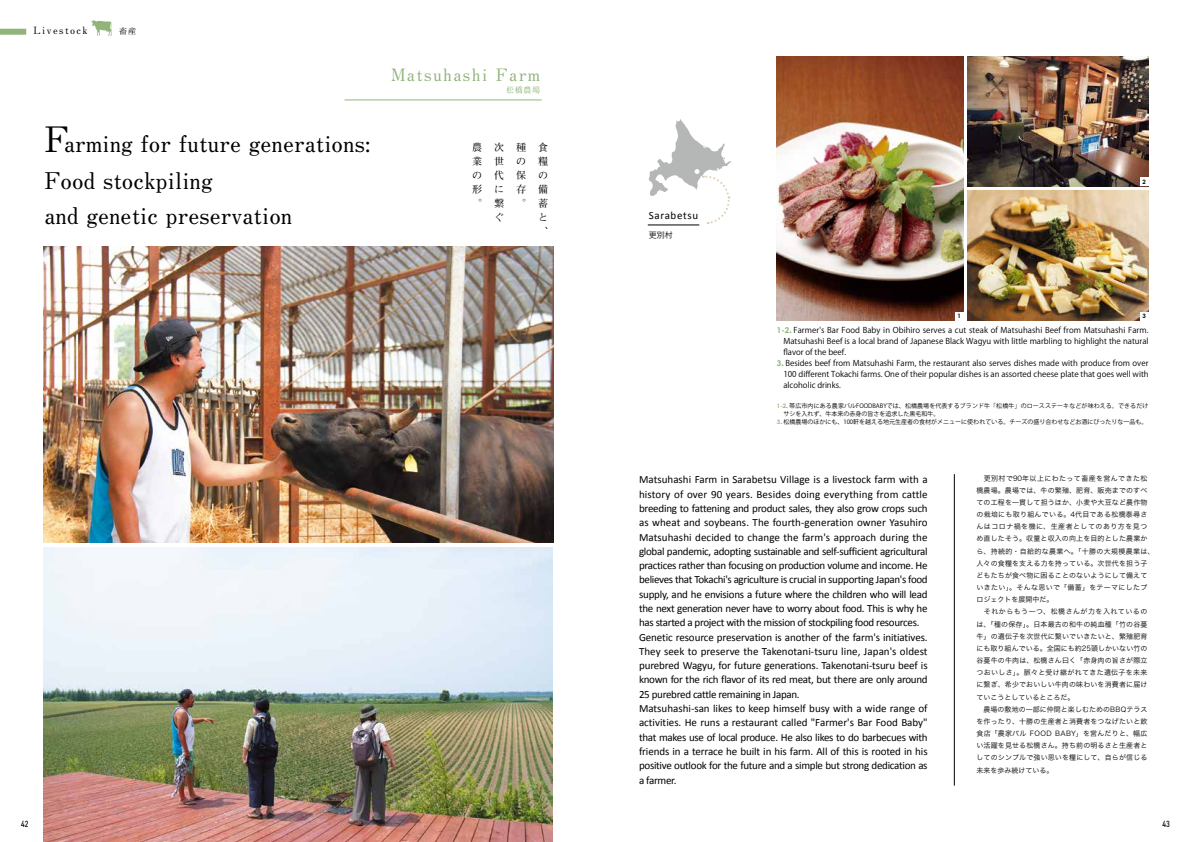
<style>
.page{position:relative;width:1191px;height:842px;background:#fff}
.page>*{position:absolute;margin:0;border:0;box-sizing:border-box;transform-origin:0 0}
.t1{font:700 23px/35.7px "Futo Min A101 Pro";color:#000}
.t2{font:700 17px "Futo Min A101 Pro";letter-spacing:.08em;color:#90b47a}
.t3{font:11px/14.3px "Calibri";letter-spacing:-.02em;color:#000}
.t4{font:11px "Calibri";letter-spacing:.06em;color:#000}
.t5{font:700 10px/14px "Futo Min A101 Pro";letter-spacing:.14em;color:#000;text-align:justify}
.t6{font:condensed 9px "DIN2014";color:#000}
.t7{font:8px "Koz Go Pro";color:#000}
.t8{font:700 8px "Futo Min A101 Pro";color:#90b47a}
.t9{font:8px "Hira Kaku Pro W3";color:#000}
.t10{font:700 8px "Futo Min A101 Pro";color:#000}
.t11{font:7px/12.2px "Hira Kaku Pro W3";letter-spacing:.02em;color:#000}
.t12{font:6px "Koz Go Pro";color:#000}
.t13{font:700 6px "Century Gothic";color:#000}
.s1{font-size:35px}
.s2{font-family:"Century Gothic";font-weight:700;color:#90b47a}
.s3{font-weight:800;color:#90b47a}
</style>
<div class="page">
<div style="left:0;top:29px;width:26px;height:6px;background:#90b47a"></div>
<svg style="left:91px;top:20px;width:21px;height:16px"></svg>
<img style="left:43px;top:247px;width:510px;height:296px">
<img style="left:777px;top:57px;width:186px;height:263px">
<img style="left:967px;top:57px;width:181px;height:129px">
<img style="left:967px;top:191px;width:181px;height:129px">
<img style="left:43px;top:547px;width:510px;height:295px">
<div style="left:955px;top:312px;width:8px;height:8px;background:#fff"></div>
<div style="left:1140px;top:178px;width:8px;height:8px;background:#fff"></div>
<div style="left:1140px;top:312px;width:8px;height:8px;background:#fff"></div>
<hr style="left:344px;top:100px;width:197px;height:1px;background:#90b47a">
<svg style="left:648px;top:119px;width:83px;height:106px"></svg>
<hr style="left:648px;top:225px;width:51px;height:1px;background:#000">
<hr style="left:954px;top:474px;width:1px;height:311px;background:#000">
<p class="t5" style="left:34px;top:22px;width:56px">Livestock</p>
<p class="t10" style="left:119px;top:25px;width:19px">畜産</p>
<h1 class="t1" style="left:44px;top:123px;width:328px"><span class="s1">F</span>arming for future generations:<br>Food stockpiling<br>and genetic preservation</h1>
<h2 class="t2" style="left:391px;top:61px;width:151px">Matsuhashi Farm</h2>
<p class="t8" style="left:506px;top:83px;width:35px">松橋農場</p>
<p class="t5" style="left:472px;top:139px;width:11px">農業の形。</p>
<p class="t5" style="left:494px;top:139px;width:11px">次世代に繋ぐ</p>
<p class="t5" style="left:516px;top:139px;width:11px">種の保存。</p>
<p class="t5" style="left:538px;top:139px;width:11px;text-align:left">食糧の備蓄と、</p>
<p class="t4" style="left:649px;top:208px;width:51px">Sarabetsu</p>
<p class="t9" style="left:649px;top:228px;width:25px">更別村</p>
<p class="t13" style="left:957px;top:312px;width:5px">1</p>
<p class="t13" style="left:1142px;top:178px;width:5px">2</p>
<p class="t13" style="left:1142px;top:312px;width:5px">3</p>
<p class="t7" style="left:777px;top:325px;width:373px"><span class="s2">1-2</span><span class="s3">．</span>Farmer's Bar Food Baby in Obihiro serves a cut steak of Matsuhashi Beef from Matsuhashi Farm.</p>
<p class="t7" style="left:783px;top:336px;width:366px">Matsuhashi Beef is a local brand of Japanese Black Wagyu with little marbling to highlight the natural</p>
<p class="t7" style="left:783px;top:347px;width:64px">flavor of the beef.</p>
<p class="t7" style="left:777px;top:358px;width:373px"><span class="s2">3</span><span class="s3">．</span>Besides beef from Matsuhashi Farm, the restaurant also serves dishes made with produce from over</p>
<p class="t7" style="left:783px;top:369px;width:366px">100 different Tokachi farms. One of their popular dishes is an assorted cheese plate that goes well with</p>
<p class="t7" style="left:783px;top:380px;width:59px">alcoholic drinks.</p>
<p class="t12" style="left:777px;top:402px;width:373px"><span class="s2">1-2</span><span class="s3">．</span>帯広市内にある農家バルFOODBABYでは、松橋農場を代表するブランド牛「松橋牛」のロースステーキなどが味わえる。できるだけ</p>
<p class="t12" style="left:783px;top:410px;width:157px">サシを入れず、牛本来の赤身の旨さを追求した黒毛和牛。</p>
<p class="t12" style="left:777px;top:418px;width:372px"><span class="s2">3</span><span class="s3">．</span>松橋農場のほかにも、100軒を越える地元生産者の食材がメニューに使われている。チーズの盛り合わせなどお酒にぴったりな一品も。</p>
<p class="t3" style="left:639px;top:473px;width:290px">Matsuhashi Farm in Sarabetsu Village is a livestock farm with a history of over 90 years. Besides doing everything from cattle breeding to fattening and product sales, they also grow crops such as wheat and soybeans. The fourth-generation owner Yasuhiro Matsuhashi decided to change the farm's approach during the global pandemic, adopting sustainable and self-sufficient agricultural practices rather than focusing on production volume and income. He believes that Tokachi's agriculture is crucial in supporting Japan's food supply, and he envisions a future where the children who will lead the next generation never have to worry about food. This is why he has started a project with the mission of stockpiling food resources.<br>Genetic resource preservation is another of the farm's initiatives.<br>They seek to preserve the Takenotani-tsuru line, Japan's oldest purebred Wagyu, for future generations. Takenotani-tsuru beef is known for the rich flavor of its red meat, but there are only around 25 purebred cattle remaining in Japan.<br>Matsuhashi-san likes to keep himself busy with a wide range of activities. He runs a restaurant called "Farmer's Bar Food Baby" that makes use of local produce. He also likes to do barbecues with friends in a terrace he built in his farm. All of this is rooted in his positive outlook for the future and a simple but strong dedication as a farmer.</p>
<p class="t11" style="left:976px;top:471px;width:179px">　更別村で90年以上にわたって畜産を営んできた松橋農場。農場では、牛の繁殖、肥育、販売までのすべての工程を一貫して担うほか、小麦や大豆など農作物の栽培にも取り組んでいる。4代目である松橋泰尋さんはコロナ禍を機に、生産者としてのあり方を見つめ直したそう。収量と収入の向上を目的とした農業から、持続的・自給的な農業へ。「十勝の大規模農業は、人々の食糧を支える力を持っている。次世代を担う子どもたちが食べ物に困ることのないようにして備えていきたい」。そんな思いで「備蓄」をテーマにしたプロジェクトを展開中だ。<br>　それからもう一つ、松橋さんが力を入れているのは、「種の保存」。日本最古の和牛の純血種「竹の谷蔓牛」の遺伝子を次世代に繋いでいきたいと、繁殖肥育にも取り組んでいる。全国にも約25頭しかいない竹の谷蔓牛の牛肉は、松橋さん曰く「赤身肉の旨さが際立つおいしさ」。脈々と受け継がれてきた遺伝子を未来に繋ぎ、希少でおいしい牛肉の味わいを消費者に届けていこうとしているところだ。<br>　農場の敷地の一部に仲間と楽しむためのBBQテラスを作ったり、十勝の生産者と消費者をつなげたいと飲食店「農家バル FOOD BABY」を営んだりと、幅広い活躍を見せる松橋さん。持ち前の明るさと生産者としてのシンプルで強い思いを糧にして、自らが信じる未来を歩み続けている。</p>
<p class="t6" style="left:21px;top:818px;width:9px">42</p>
<p class="t6" style="left:1162px;top:818px;width:9px">43</p>
</div>
